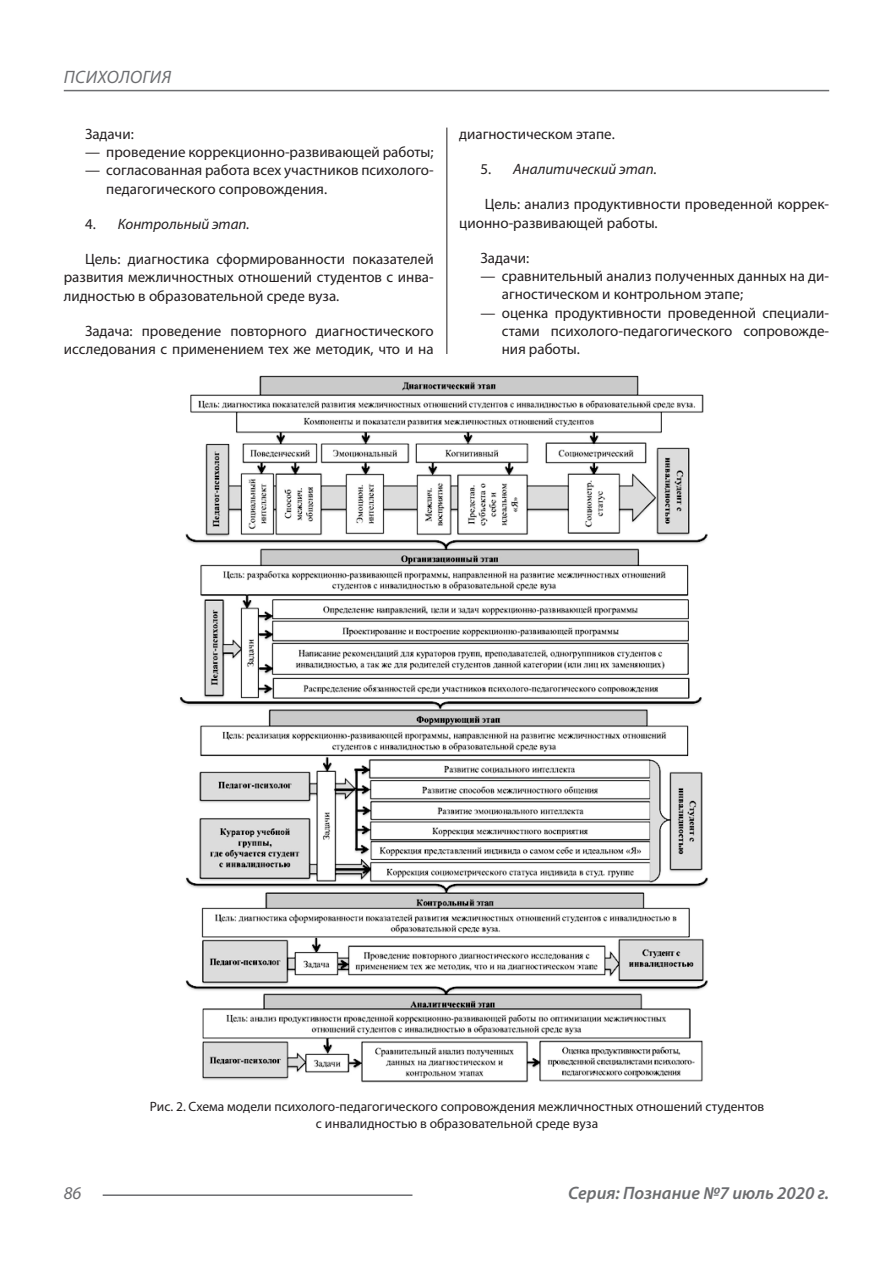
<style>
.page{position:relative;width:893px;height:1263px;background:#fff}
.page>*{position:absolute;margin:0;border:0;box-sizing:border-box;transform-origin:0 0}
.t1{font:italic 600 18px "Myriad Pro";color:#6c6d70}
.t2{font:italic 18px "Myriad Pro";letter-spacing:.02em;color:#6c6d70}
.Статья_текст{font:15px/18.3px "Myriad Pro";color:#231f20}
.Статья_текст-2{font:italic 15px "Myriad Pro";color:#231f20}
.Статья_текст-3{font:13.5px "Myriad Pro";color:#231f20}
.s1{font-style:normal}
</style>
<div class="page">
<hr style="left:446px;top:128px;width:1px;height:1007px;background:#231f20">
<hr style="left:103px;top:1194px;width:309px;height:2px;background:#6c6d70">
<hr style="left:64px;top:90px;width:765px;height:1px;background:#6c6d70">
<div style="left:438px;top:354px;width:17px;height:790px;background:#fff"></div>
<img style="left:179px;top:375px;width:530px;height:708px">
<p class="t2" style="left:64px;top:66px;width:109px">ПСИХОЛОГИЯ</p>
<p class="Статья_текст" style="left:85px;top:124px;width:50px">Задачи:</p>
<p class="Статья_текст" style="left:85px;top:143px;width:350px">— проведение коррекционно-развивающей работы;</p>
<p class="Статья_текст" style="left:106px;top:161px;width:329px;text-indent:-21px">— согласованная работа всех участников психолого&shy;педагогического сопровождения.</p>
<p class="Статья_текст-2" style="left:85px;top:214px;width:166px"><span class="s1">4.</span> Контрольный этап.</p>
<p class="Статья_текст" style="left:64px;top:250px;width:371px;text-align:justify;text-indent:21px">Цель: диагностика сформированности показателей развития межличностных отношений студентов с инва&shy;лидностью в образовательной среде вуза.</p>
<p class="Статья_текст" style="left:64px;top:321px;width:371px;text-align:right">Задача: проведение повторного диагностического исследования с применением тех же методик, что и на</p>
<p class="Статья_текст" style="left:459px;top:124px;width:157px">диагностическом этапе.</p>
<p class="Статья_текст-2" style="left:480px;top:160px;width:178px"><span class="s1">5.</span> Аналитический этап.</p>
<p class="Статья_текст" style="left:459px;top:195px;width:371px;text-indent:26px">Цель: анализ продуктивности проведенной коррек&shy;ционно-развивающей работы.</p>
<p class="Статья_текст" style="left:480px;top:248px;width:50px">Задачи:</p>
<p class="Статья_текст" style="left:502px;top:267px;width:329px;text-indent:-21px">— сравнительный анализ полученных данных на ди&shy;агностическом и контрольном этапе;</p>
<p class="Статья_текст" style="left:502px;top:303px;width:329px;text-align:justify;text-indent:-21px">— оценка продуктивности проведенной специали&shy;стами психолого-педагогического сопровожде&shy;ния работы.</p>
<p class="Статья_текст-3" style="left:150px;top:1098px;width:616px">Рис. 2. Схема модели психолого-педагогического сопровождения межличностных отношений студентов</p>
<p class="Статья_текст-3" style="left:316px;top:1115px;width:284px">с инвалидностью в образовательной среде вуза</p>
<p class="t2" style="left:64px;top:1182px;width:19px">86</p>
<p class="t1" style="left:568px;top:1182px;width:263px">Серия: Познание №7 июль 2020 г.</p>
</div>
